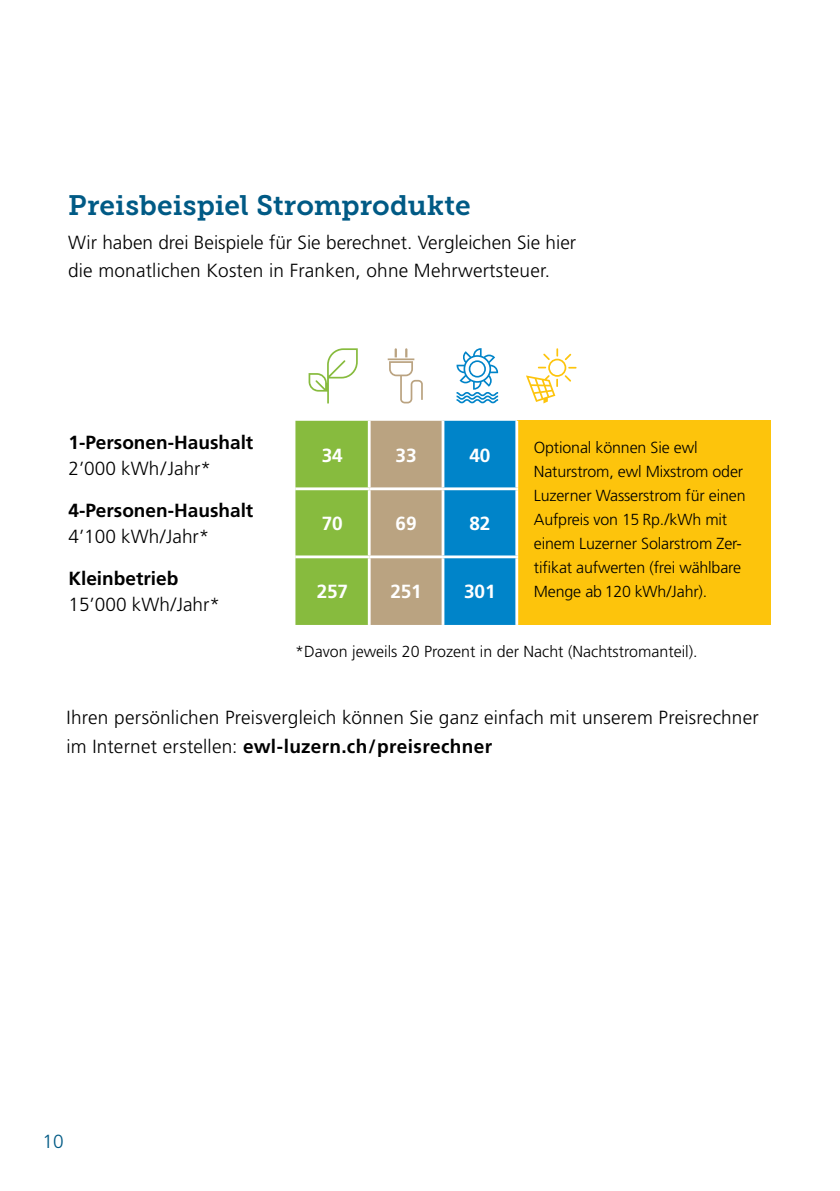
<style>
.page{position:relative;width:840px;height:1191px;background:#fff}
.page>*{position:absolute;margin:0;border:0;box-sizing:border-box;transform-origin:0 0}
.t1{font:28px "Museo Slab 700";color:#005a85}
.t2{font:300 19px/28px "Frutiger LT Std";letter-spacing:.005em;color:#000}
.t3{font:700 19px "Frutiger LT Std";color:#000}
.t4{font:700 19px "Frutiger LT Std";letter-spacing:-.01em;color:#fff}
.t5{font:300 19px "Frutiger LT Std";color:#005a85}
.t6{font:300 16px/24px "Frutiger LT Std";letter-spacing:-.01em;color:#000}
.s1{font-weight:700}
</style>
<div class="page">
<svg style="left:295px;top:421px;width:220px;height:204px;background:#6da283"></svg>
<div style="left:516px;top:421px;width:254px;height:204px;background:#fdc40c"></div>
<hr style="left:295px;top:487px;width:74px;height:3px;background:#fff">
<hr style="left:369px;top:487px;width:74px;height:3px;background:#fff">
<hr style="left:443px;top:487px;width:75px;height:3px;background:#fff">
<hr style="left:295px;top:555px;width:74px;height:3px;background:#fff">
<hr style="left:369px;top:555px;width:74px;height:3px;background:#fff">
<hr style="left:443px;top:555px;width:75px;height:3px;background:#fff">
<hr style="left:367px;top:421px;width:3px;height:66px;background:#fff">
<hr style="left:441px;top:421px;width:3px;height:66px;background:#fff">
<hr style="left:515px;top:421px;width:3px;height:66px;background:#fff">
<hr style="left:367px;top:490px;width:3px;height:65px;background:#fff">
<hr style="left:441px;top:490px;width:3px;height:65px;background:#fff">
<hr style="left:515px;top:490px;width:3px;height:65px;background:#fff">
<hr style="left:367px;top:558px;width:3px;height:67px;background:#fff">
<hr style="left:441px;top:558px;width:3px;height:67px;background:#fff">
<hr style="left:515px;top:558px;width:3px;height:67px;background:#fff">
<svg style="left:526px;top:348px;width:50px;height:55px"></svg>
<svg style="left:456px;top:348px;width:42px;height:55px"></svg>
<hr style="left:387px;top:358px;width:27px;height:2px;background:#baa381">
<svg style="left:389px;top:348px;width:33px;height:55px"></svg>
<svg style="left:308px;top:348px;width:49px;height:55px"></svg>
<h1 class="t1" style="left:68px;top:189px;width:404px">Preisbeispiel Stromprodukte</h1>
<p class="t2" style="left:68px;top:228px;width:509px">Wir haben drei Beispiele für Sie berechnet. Vergleichen Sie hier die monatlichen Kosten in Franken, ohne Mehrwertsteuer.</p>
<p class="t3" style="left:68px;top:431px;width:186px">1-Personen-Haushalt</p>
<p class="t2" style="left:68px;top:454px;width:144px">2’000 kWh / Jahr*</p>
<p class="t3" style="left:68px;top:499px;width:186px">4-Personen-Haushalt</p>
<p class="t2" style="left:68px;top:523px;width:142px">4’100 kWh/Jahr*</p>
<p class="t3" style="left:68px;top:567px;width:111px">Kleinbetrieb</p>
<p class="t2" style="left:68px;top:591px;width:153px">15’000 kWh/Jahr*</p>
<p class="t4" style="left:322px;top:444px;width:22px">34</p>
<p class="t4" style="left:395px;top:444px;width:22px">33</p>
<p class="t4" style="left:469px;top:444px;width:22px">40</p>
<p class="t6" style="left:533px;top:435px;width:213px">Optional können Sie ewl<br>Naturstrom, ewl Mixstrom oder<br>Luzerner Wasserstrom für einen<br>Aufpreis von 15 Rp./kWh mit einem Luzerner Solarstrom Zer&shy;tifikat aufwerten (frei wählbare<br>Menge ab 120 kWh/Jahr).</p>
<p class="t4" style="left:322px;top:512px;width:22px">70</p>
<p class="t4" style="left:395px;top:512px;width:22px">69</p>
<p class="t4" style="left:469px;top:512px;width:22px">82</p>
<p class="t4" style="left:316px;top:580px;width:33px">257</p>
<p class="t4" style="left:390px;top:580px;width:33px">251</p>
<p class="t4" style="left:464px;top:580px;width:33px">301</p>
<p class="t6" style="left:295px;top:639px;width:404px">*Davon jeweils 20 Prozent in der Nacht (Nachtstromanteil).</p>
<p class="t2" style="left:67px;top:704px;width:693px">Ihren persönlichen Preisvergleich können Sie ganz einfach mit unserem Preisrechner im Internet erstellen: <span class="s1">ewl-luzern.ch/preisrechner</span></p>
<p class="t5" style="left:43px;top:1131px;width:23px">10</p>
</div>
